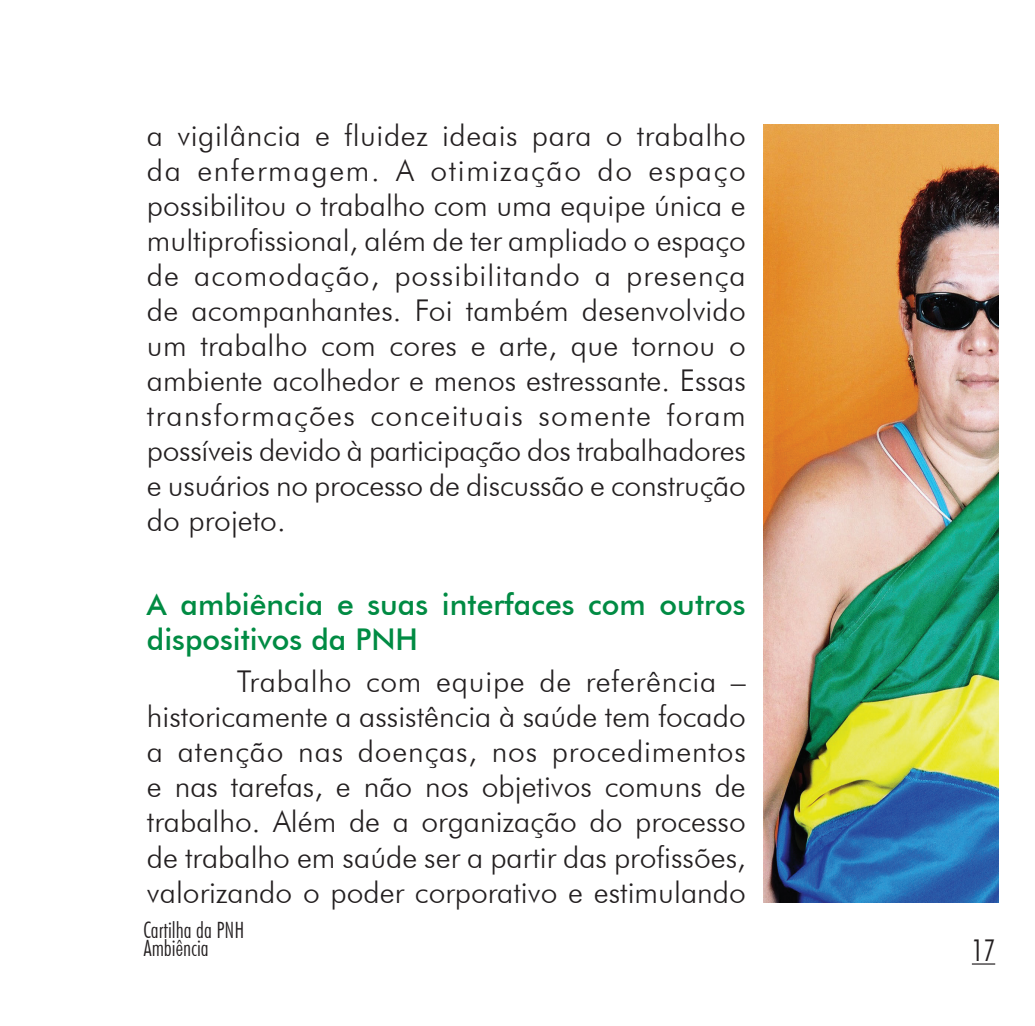
<style>
.page{position:relative;width:1035px;height:1026px;background:#fff}
.page>*{position:absolute;margin:0;border:0;box-sizing:border-box;transform-origin:0 0}
.t1{font:300 30px/35px "Futura BT";color:#231f20;text-align:justify}
.t2{font:500 30px/35px "Futura BT";color:#008b43}
.t3{font:300 condensed 30px "Futura BT";color:#231f20}
.t4{font:300 condensed 22.5px/17.8px "Futura BT";color:#231f20}
</style>
<div class="page">
<svg style="left:972px;top:963px;width:23px;height:1px"></svg>
<img style="left:764px;top:125px;width:234px;height:778px">
<p class="t1" style="left:147px;top:118px;width:600px">a vigilância e fluidez ideais para o trabalho da enfermagem. A otimização do espaço possibilitou o trabalho com uma equipe única e multiprofissional, além de ter ampliado o espaço de acomodação, possibilitando a presença de acompanhantes. Foi também desenvolvido um trabalho com cores e arte, que tornou o ambiente acolhedor e menos estressante. Essas transformações conceituais somente foram possíveis devido à participação dos trabalhadores e usuários no processo de discussão e construção do projeto.</p>
<p class="t2" style="left:147px;top:587px;width:600px">A ambiência e suas interfaces com outros dispositivos da PNH</p>
<p class="t1" style="left:147px;top:664px;width:600px;text-indent:90px">Trabalho com equipe de referência – historicamente a assistência à saúde tem focado a atenção nas doenças, nos procedimentos e nas tarefas, e não nos objetivos comuns de trabalho. Além de a organização do processo de trabalho em saúde ser a partir das profissões, valorizando o poder corporativo e estimulando</p>
<p class="t4" style="left:143px;top:921px;width:102px">Cartilha da PNH<br>Ambiência</p>
<p class="t3" style="left:972px;top:932px;width:25px">17</p>
</div>
